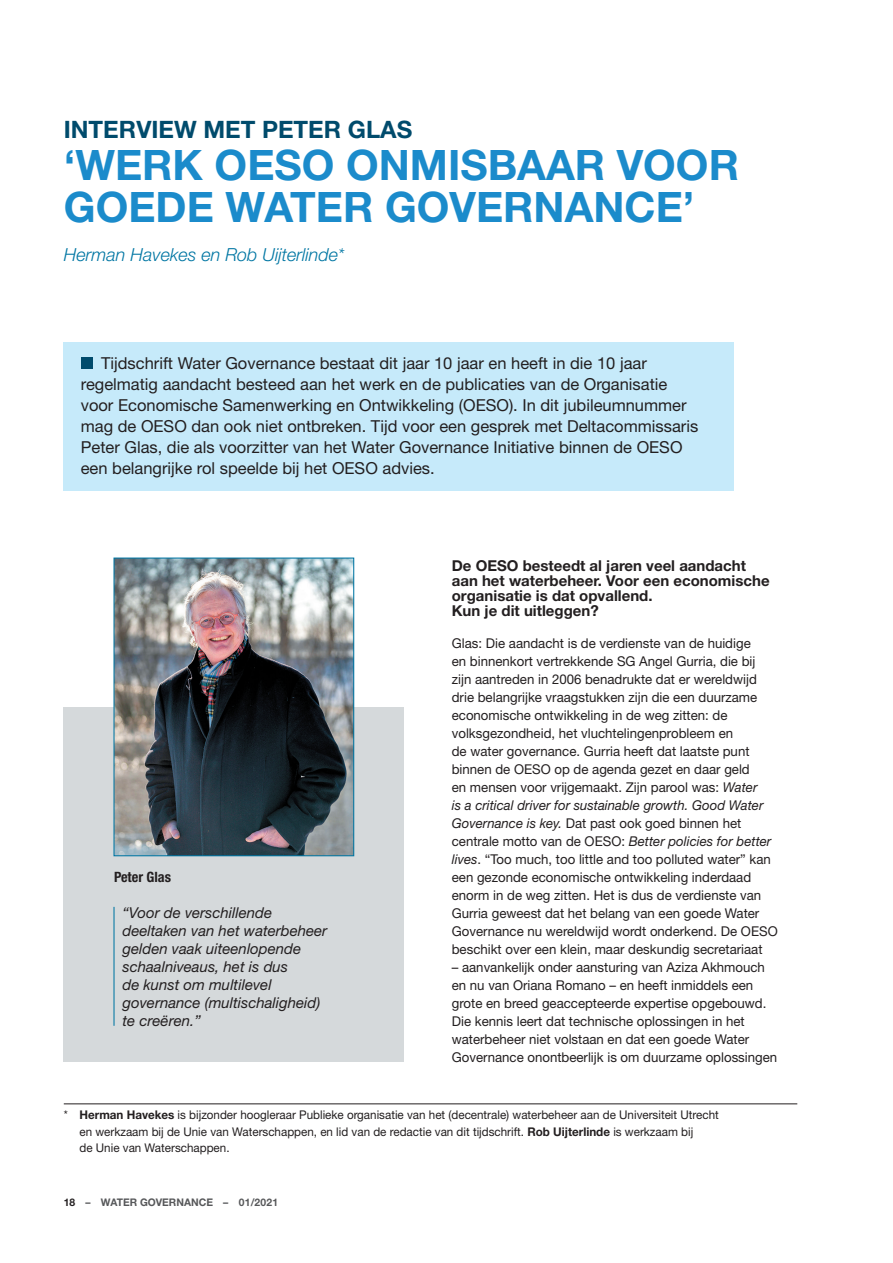
<style>
.page{position:relative;width:893px;height:1263px;background:#fff}
.page>*{position:absolute;margin:0;border:0;box-sizing:border-box;transform-origin:0 0}
.t1{font:700 42px/42px "Helvetica Neue";color:#1b8bcb}
.t2{font:700 24px "Helvetica Neue";color:#004b6c}
.t3{font:italic 300 18px "Helvetica Neue";color:#0076a3}
.t4{font:16.5px/21px "Helvetica Neue";color:#231f20}
.t5{font:italic 15px/18px "Helvetica Neue";color:#231f20}
.t6{font:700 15px/15px "Helvetica Neue";color:#231f20}
.t7{font:700 condensed 14.25px "Helvetica Neue";color:#231f20}
.t8{font:13.5px/18px "Helvetica Neue";color:#231f20}
.t9{font:12px/16.5px "Helvetica Neue";color:#231f20}
.t10{font:700 10.5px "Helvetica Neue";color:#57585a}
.s1{font-style:italic}
.s2{font-weight:700}
.s3{color:#231f20}
</style>
<div class="page">
<div style="left:64px;top:342px;width:670px;height:148px;background:#c6eafa"></div>
<hr style="left:64px;top:1103px;width:733px;height:1px;background:#231f20">
<div style="left:81px;top:357px;width:12px;height:12px;background:#004b6c"></div>
<div style="left:64px;top:707px;width:340px;height:355px;background:#d5d9db"></div>
<img style="left:115px;top:559px;width:237px;height:295px">
<div style="left:113px;top:557px;width:241px;height:299px;border:1px solid #0076a3"></div>
<hr style="left:113px;top:907px;width:2px;height:119px;background:#0076a3">
<h2 class="t2" style="left:64px;top:114px;width:350px">INTERVIEW MET PETER GLAS</h2>
<h1 class="t1" style="left:64px;top:143px;width:677px">‘WERK OESO ONMISBAAR VOOR<br>GOEDE WATER GOVERNANCE’</h1>
<h3 class="t3" style="left:64px;top:244px;width:282px">Herman Havekes en Rob Uijterlinde*</h3>
<p class="t4" style="left:81px;top:352px;width:619px;text-indent:20px">Tijdschrift Water Governance bestaat dit jaar 10 jaar en heeft in die 10 jaar regelmatig aandacht besteed aan het werk en de publicaties van de Organisatie voor Economische Samenwerking en Ontwikkeling (OESO). In dit jubileumnummer mag de OESO dan ook niet ontbreken. Tijd voor een gesprek met Deltacommissaris Peter Glas, die als voorzitter van het Water Governance Initiative binnen de OESO een belangrijke rol speelde bij het OESO advies.</p>
<p class="t7" style="left:114px;top:868px;width:59px">Peter Glas</p>
<p class="t5" style="left:123px;top:903px;width:206px">“Voor de verschillende deeltaken van het waterbeheer gelden vaak uiteenlopende schaalniveaus, het is dus<br>de kunst om multilevel governance (multischaligheid) te creëren.”</p>
<p class="t6" style="left:452px;top:558px;width:319px">De OESO besteedt al jaren veel aandacht aan het waterbeheer. Voor een economische organisatie is dat opvallend.<br>Kun je dit uitleggen?</p>
<p class="t8" style="left:452px;top:634px;width:327px">Glas: Die aandacht is de verdienste van de huidige<br>en binnenkort vertrekkende SG Angel Gurria, die bij zijn aantreden in 2006 benadrukte dat er wereldwijd drie belangrijke vraagstukken zijn die een duurzame economische ontwikkeling in de weg zitten: de volksgezondheid, het vluchtelingenprobleem en<br>de water governance. Gurria heeft dat laatste punt binnen de OESO op de agenda gezet en daar geld<br>en mensen voor vrijgemaakt. Zijn parool was: <span class="s1">Water<br>is a critical driver for sustainable growth. Good Water Governance is key.</span> Dat past ook goed binnen het centrale motto van de OESO: <span class="s1">Better policies for better lives</span>. “Too much, too little and too polluted water” kan een gezonde economische ontwikkeling inderdaad enorm in de weg zitten. Het is dus de verdienste van Gurria geweest dat het belang van een goede Water Governance nu wereldwijd wordt onderkend. De OESO beschikt over een klein, maar deskundig secretariaat</p>
<p class="t8" style="left:452px;top:958px;width:327px">– aanvankelijk onder aansturing van Aziza Akhmouch en nu van Oriana Romano – en heeft inmiddels een grote en breed geaccepteerde expertise opgebouwd.<br>Die kennis leert dat technische oplossingen in het waterbeheer niet volstaan en dat een goede Water Governance onontbeerlijk is om duurzame oplossingen</p>
<p class="t9" style="left:80px;top:1106px;width:641px;text-indent:-16px">* <span class="s2">Herman Havekes</span> is bijzonder hoogleraar Publieke organisatie van het (decentrale) waterbeheer aan de Universiteit Utrecht en werkzaam bij de Unie van Waterschappen, en lid van de redactie van dit tijdschrift. <span class="s2">Rob Uijterlinde</span> is werkzaam bij<br>de Unie van Waterschappen.</p>
<p class="t10" style="left:64px;top:1196px;width:216px"><span class="s3">18</span> – WATER GOVERNANCE – 01/2021</p>
</div>
